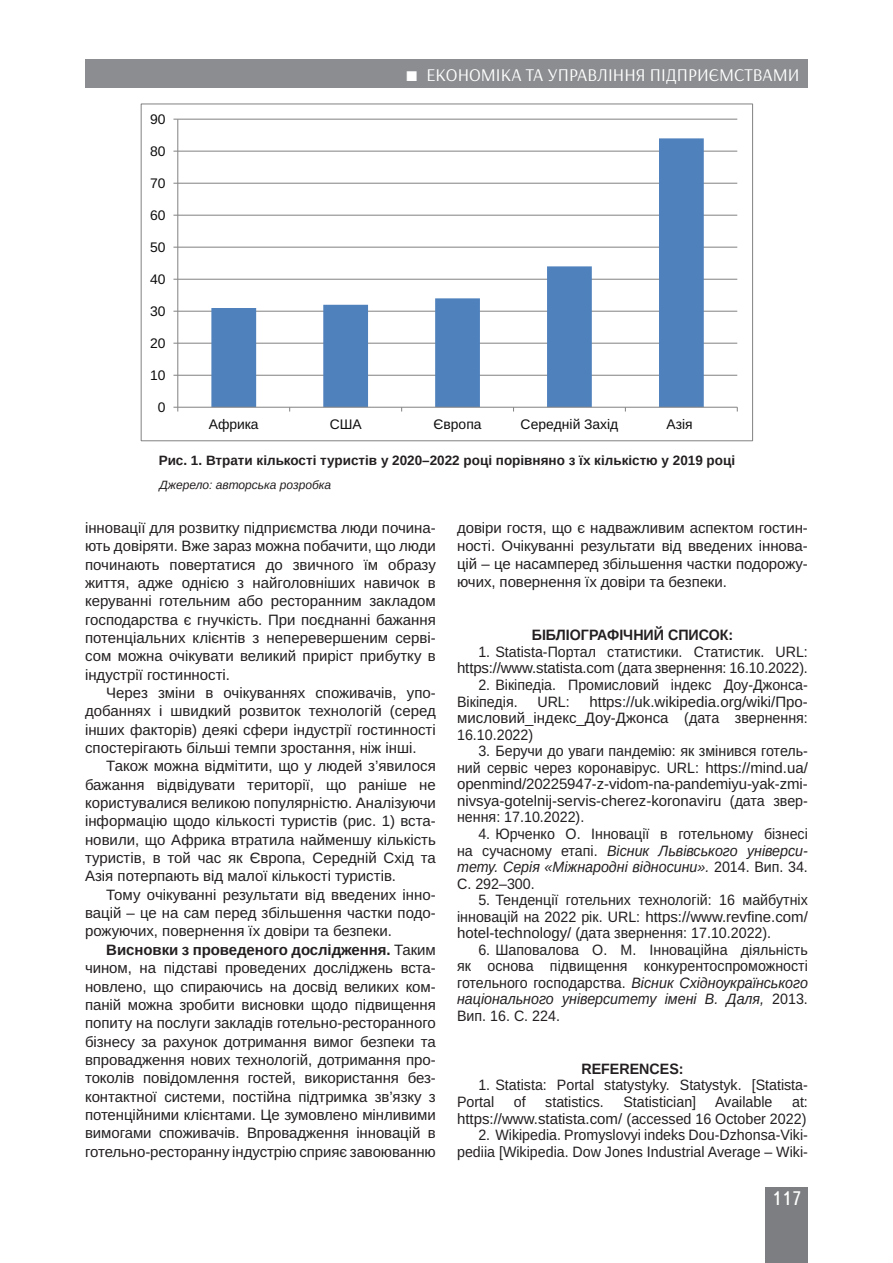
<style>
.page{position:relative;width:893px;height:1263px;background:#fff}
.page>*{position:absolute;margin:0;border:0;box-sizing:border-box;transform-origin:0 0}
.t1{font:19.5px "Ukrainian Text";color:#fff}
.t2{font:18px "Arsenal";color:#fff}
.Текст_основной_G{font:15px/18.3px "Arimo";color:#231f20;text-align:justify}
.Текст_основной_G-2{font:15px/16.5px "Arimo";color:#231f20;text-align:justify;scale:.95 1}
.Литература_шапка{font:700 15px "Arimo";color:#231f20;scale:.95 1}
.t3{font:13.95px "Arimo Roman";color:#0d0d0d}
.t4{font:13.8px "Arimo Roman";color:#0d0d0d}
.Рисунок{font:700 13.5px "Arimo";color:#231f20}
.Джерело{font:italic 12px "Arimo";color:#231f20}
.s1{font-weight:700}
.s2{font-style:italic}
</style>
<div class="page">
<div style="left:765px;top:1187px;width:43px;height:76px;background:#7c7e81"></div>
<div style="left:85px;top:60px;width:723px;height:28px;background:#8b8d90"></div>
<hr style="left:178px;top:375px;width:559px;height:1px;background:#868686">
<hr style="left:178px;top:343px;width:559px;height:1px;background:#868686">
<hr style="left:178px;top:311px;width:559px;height:1px;background:#868686">
<hr style="left:178px;top:279px;width:559px;height:1px;background:#868686">
<hr style="left:178px;top:247px;width:559px;height:1px;background:#868686">
<hr style="left:178px;top:215px;width:559px;height:1px;background:#868686">
<hr style="left:178px;top:183px;width:559px;height:1px;background:#868686">
<hr style="left:178px;top:151px;width:559px;height:1px;background:#868686">
<hr style="left:178px;top:119px;width:559px;height:1px;background:#868686">
<svg style="left:211px;top:138px;width:493px;height:269px"></svg>
<hr style="left:177px;top:119px;width:1px;height:288px;background:#868686">
<hr style="left:178px;top:407px;width:559px;height:1px;background:#868686">
<p class="t3" style="left:150px;top:109px;width:17px">90</p>
<p class="t4" style="left:150px;top:141px;width:17px">80</p>
<p class="t4" style="left:150px;top:173px;width:17px">70</p>
<p class="t4" style="left:150px;top:205px;width:17px">60</p>
<p class="t4" style="left:150px;top:237px;width:17px">50</p>
<p class="t4" style="left:150px;top:269px;width:17px">40</p>
<p class="t4" style="left:150px;top:301px;width:17px">30</p>
<p class="t4" style="left:150px;top:333px;width:17px">20</p>
<p class="t4" style="left:150px;top:365px;width:17px">10</p>
<p class="t4" style="left:158px;top:397px;width:9px">0</p>
<p class="t2" style="left:426px;top:64px;width:375px">ЕКОНОМІКА ТА УПРАВЛІННЯ ПІДПРИЄМСТВАМИ</p>
<p class="t4" style="left:209px;top:414px;width:51px">Африка</p>
<p class="t4" style="left:330px;top:414px;width:33px">США</p>
<p class="t4" style="left:434px;top:414px;width:49px">Європа</p>
<p class="t4" style="left:521px;top:414px;width:99px">Середній Захід</p>
<p class="t4" style="left:666px;top:414px;width:28px">Азія</p>
<p class="Рисунок" style="left:159px;top:451px;width:578px">Рис. 1. Втрати кількості туристів у 2020–2022 році порівняно з їх кількістю у 2019 році</p>
<p class="Джерело" style="left:159px;top:477px;width:173px">Джерело: авторська розробка</p>
<p class="Текст_основной_G" style="left:85px;top:519px;width:352px">інновації для розвитку підприємства люди почина&shy;ють довіряти. Вже зараз можна побачити, що люди починають повертатися до звичного їм образу життя, адже однією з найголовніших навичок в керуванні готельним або ресторанним закладом господарства є гнучкість. При поєднанні бажання потенціальних клієнтів з неперевершеним серві&shy;сом можна очікувати великий приріст прибутку в індустрії гостинності.</p>
<p class="Текст_основной_G" style="left:85px;top:684px;width:352px;text-indent:21px">Через зміни в очікуваннях споживачів, упо&shy;добаннях і швидкий розвиток технологій (серед інших факторів) деякі сфери індустрії гостинності спостерігають більші темпи зростання, ніж інші.</p>
<p class="Текст_основной_G" style="left:85px;top:757px;width:352px;text-indent:21px">Також можна відмітити, що у людей з’явилося бажання відвідувати території, що раніше не користувалися великою популярністю. Аналізуючи інформацію щодо кількості туристів (рис. 1) вста&shy;новили, що Африка втратила найменшу кількість туристів, в той час як Європа, Середній Схід та Азія потерпають від малої кількості туристів.</p>
<p class="Текст_основной_G" style="left:85px;top:886px;width:352px;text-indent:21px">Тому очікуванні результати від введених інно&shy;вацій – це на сам перед збільшення частки подо&shy;рожуючих, повернення їх довіри та безпеки.</p>
<p class="Текст_основной_G" style="left:85px;top:941px;width:352px;text-indent:21px"><span class="s1">Висновки з проведеного дослідження.</span> Таким чином, на підставі проведених досліджень вста&shy;новлено, що спираючись на досвід великих ком&shy;паній можна зробити висновки щодо підвищення попиту на послуги закладів готельно-ресторанного бізнесу за рахунок дотримання вимог безпеки та впровадження нових технологій, дотримання про&shy;токолів повідомлення гостей, використання без&shy;контактної системи, постійна підтримка зв’язку з потенційними клієнтами. Це зумовлено мінливими вимогами споживачів. Впровадження інновацій в готельно-ресторанну індустрію сприяє завоюванню</p>
<p class="Текст_основной_G" style="left:457px;top:519px;width:352px">довіри гостя, що є надважливим аспектом гостин&shy;ності. Очікуванні результати від введених іннова&shy;цій – це насамперед збільшення частки подорожу&shy;ючих, повернення їх довіри та безпеки.</p>
<p class="Литература_шапка" style="left:532px;top:625px;width:214px">БІБЛІОГРАФІЧНИЙ СПИСОК:</p>
<p class="Текст_основной_G-2" style="left:457px;top:644px;width:371px;text-align:right">1. Statista-Портал статистики. Статистик. URL: https://www.statista.com (дата звернення: 16.10.2022).</p>
<p class="Текст_основной_G-2" style="left:457px;top:677px;width:371px;text-indent:21px">2. Вікіпедіа. Промисловий індекс Доу-Джонса-<br>Вікіпедія.</p>
<p class="Текст_основной_G" style="left:457px;top:693px;width:352px;line-height:16.5px;text-indent:132px">https://uk.wikipedia.org/wiki/Про&shy;мисловий_індекс_Доу-Джонса (дата звернення:<br>16.10.2022)</p>
<p class="Текст_основной_G-2" style="left:457px;top:743px;width:371px;text-indent:21px">3. Беручи до уваги пандемію: як змінився готель&shy;ний сервіс через коронавірус. URL: https://mind.ua/ openmind/20225947-z-vidom-na-pandemiyu-yak-zmi&shy;nivsya-gotelnij-servis-cherez-koronaviru (дата звер&shy;нення: 17.10.2022).</p>
<p class="Текст_основной_G-2" style="left:457px;top:826px;width:371px;text-indent:21px">4. Юрченко О. Інновації в готельному бізнесі на сучасному етапі. <span class="s2">Вісник Львівського універси&shy;тету. Серія «Міжнародні відносини».</span> 2014. Вип. 34.<br>С. 292–300.</p>
<p class="Текст_основной_G-2" style="left:457px;top:892px;width:371px;text-indent:21px">5. Тенденції готельних технологій: 16 майбутніх інновацій на 2022 рік. URL: https://www.revfine.com/ hotel-technology/ (дата звернення: 17.10.2022).</p>
<p class="Текст_основной_G-2" style="left:457px;top:942px;width:371px;text-indent:21px">6. Шаповалова О. М. Інноваційна діяльність як основа підвищення конкурентоспроможності готельного господарства. <span class="s2">Вісник Східноукраїнського національного університету імені В. Даля,</span> 2013.<br>Вип. 16. С. 224.</p>
<p class="Текст_основной_G-2" style="left:537px;top:693px;width:36px">URL:</p>
<p class="Литература_шапка" style="left:581px;top:1058px;width:109px">REFERENCES:</p>
<p class="Текст_основной_G-2" style="left:457px;top:1077px;width:371px;text-indent:21px">1. Statista: Portal statystyky. Statystyk. [Statista-<br>Portal</p>
<p class="Текст_основной_G-2" style="left:514px;top:1094px;width:14px">of</p>
<p class="Текст_основной_G-2" style="left:545px;top:1094px;width:63px">statistics.</p>
<p class="Текст_основной_G-2" style="left:623px;top:1094px;width:159px">Statistician] Available</p>
<p class="Текст_основной_G-2" style="left:457px;top:1094px;width:371px;text-align:right">at:<br>https://www.statista.com/ (accessed 16 October 2022)</p>
<p class="Текст_основной_G-2" style="left:457px;top:1127px;width:371px;text-align:right">2. Wikipedia. Promyslovyi indeks Dou-Dzhonsa-Viki&shy;pediia [Wikipedia. Dow Jones Industrial Average – Wiki-</p>
<h1 class="t1" style="left:771px;top:1188px;width:32px">117</h1>
</div>
